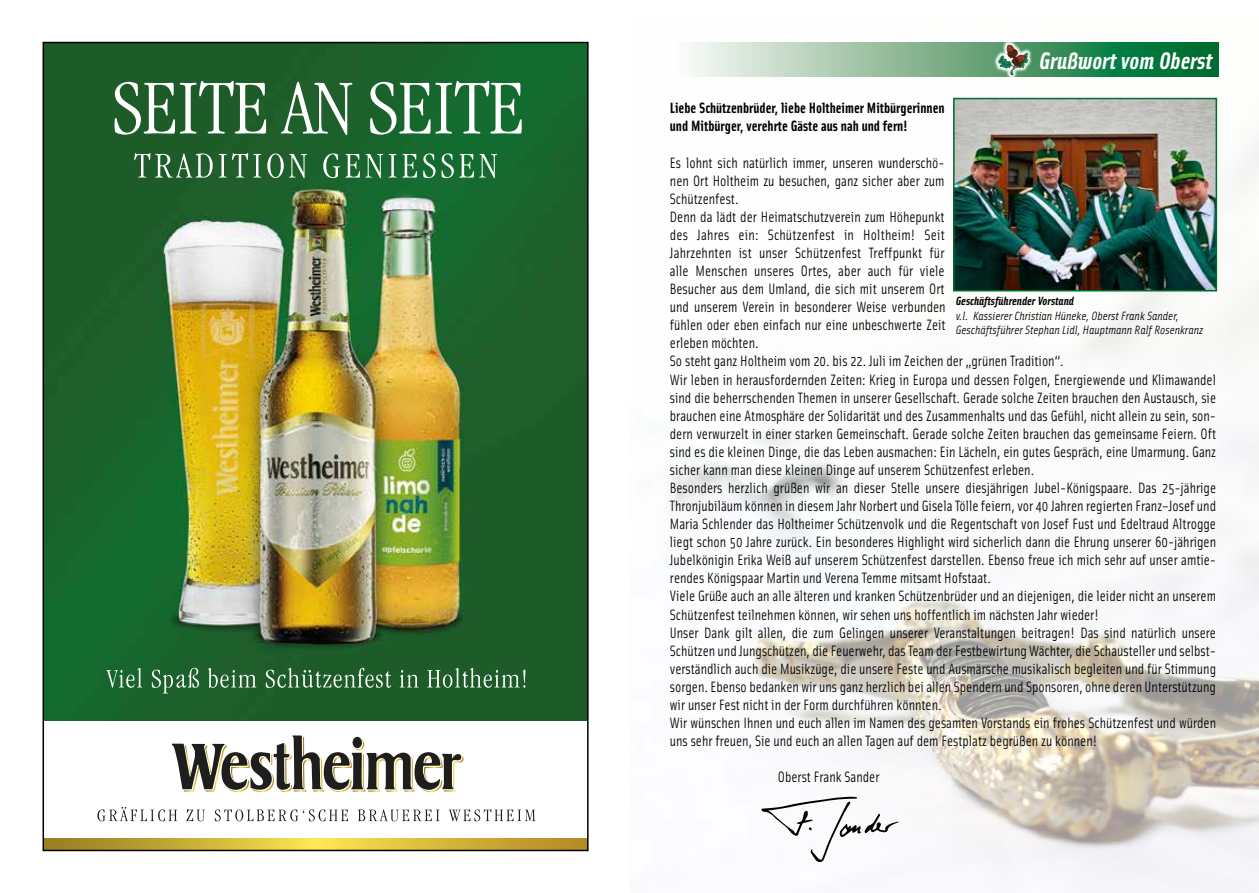
<style>
.page{position:relative;width:1259px;height:893px;background:#fff}
.page>*{position:absolute;margin:0;border:0;box-sizing:border-box;transform-origin:0 0}
.t1{font:italic 700 24px "Solex OT";color:#fff}
.t2{font:15px/18px "Solex OT";color:#000}
.t3{font:700 15px/18px "Solex OT";color:#000}
.t4{font:italic 12px/14.4px "Solex OT";color:#000}
.t5{font:italic 700 12px "Solex OT";color:#000}
</style>
<div class="page">
<img style="left:662px;top:42px;width:597px;height:851px">
<svg style="left:672px;top:43px;width:546px;height:34px;background:#77b08c"></svg>
<svg style="left:993px;top:43px;width:38px;height:34px"></svg>
<img style="left:46px;top:45px;width:539px;height:676px">
<svg style="left:115px;top:81px;width:151px;height:54px"></svg>
<svg style="left:281px;top:82px;width:71px;height:53px"></svg>
<svg style="left:370px;top:81px;width:152px;height:54px"></svg>
<svg style="left:134px;top:153px;width:79px;height:25px;background:#51815a"></svg>
<svg style="left:219px;top:153px;width:42px;height:25px"></svg>
<svg style="left:267px;top:153px;width:40px;height:25px"></svg>
<svg style="left:323px;top:153px;width:60px;height:25px"></svg>
<svg style="left:389px;top:154px;width:7px;height:24px"></svg>
<svg style="left:402px;top:154px;width:15px;height:24px"></svg>
<svg style="left:423px;top:153px;width:12px;height:25px"></svg>
<svg style="left:441px;top:153px;width:56px;height:25px"></svg>
<svg style="left:172px;top:735px;width:291px;height:57px"></svg>
<svg style="left:97px;top:807px;width:80px;height:14px"></svg>
<svg style="left:186px;top:809px;width:19px;height:12px"></svg>
<svg style="left:215px;top:809px;width:133px;height:12px"></svg>
<svg style="left:358px;top:809px;width:81px;height:12px"></svg>
<svg style="left:449px;top:809px;width:86px;height:12px"></svg>
<svg style="left:46px;top:839px;width:539px;height:9px;background:#cfb138"></svg>
<svg style="left:106px;top:668px;width:36px;height:20px"></svg>
<svg style="left:152px;top:668px;width:47px;height:25px"></svg>
<svg style="left:208px;top:668px;width:48px;height:20px"></svg>
<svg style="left:266px;top:668px;width:125px;height:20px;background:#4c7d55"></svg>
<svg style="left:400px;top:670px;width:18px;height:17px"></svg>
<svg style="left:427px;top:668px;width:98px;height:20px;background:#4d7e56"></svg>
<svg style="left:761px;top:797px;width:137px;height:66px"></svg>
<img style="left:956px;top:101px;width:258px;height:187px">
<div style="left:953px;top:98px;width:264px;height:193px;border:2px solid #006b2d"></div>
<h1 class="t1" style="left:1039px;top:45px;width:175px">Grußwort vom Oberst</h1>
<p class="t3" style="left:670px;top:99px;width:276px">Liebe Schützenbrüder, liebe Holtheimer Mitbürgerinnen und Mitbürger, verehrte Gäste aus nah und fern!</p>
<p class="t2" style="left:670px;top:153px;width:548px">Es lohnt sich natürlich immer, unseren wunderschö-<br>nen Ort Holtheim zu besuchen, ganz sicher aber zum<br>Schützenfest.<br>Denn da lädt der Heimatschutzverein zum Höhepunkt<br>des Jahres ein: Schützenfest in Holtheim! Seit<br>Jahrzehnten ist unser Schützenfest Treffpunkt für<br>alle Menschen unseres Ortes, aber auch für viele<br>Besucher aus dem Umland, die sich mit unserem Ort<br>und unserem Verein in besonderer Weise verbunden<br>fühlen oder eben einfach nur eine unbeschwerte Zeit<br>erleben möchten.<br>So steht ganz Holtheim vom 20. bis 22. Juli im Zeichen der „grünen Tradition“.<br>Wir leben in herausfordernden Zeiten: Krieg in Europa und dessen Folgen, Energiewende und Klimawandel sind die beherrschenden Themen in unserer Gesellschaft. Gerade solche Zeiten brauchen den Austausch, sie brauchen eine Atmosphäre der Solidarität und des Zusammenhalts und das Gefühl, nicht allein zu sein, son&shy;dern verwurzelt in einer starken Gemeinschaft. Gerade solche Zeiten brauchen das gemeinsame Feiern. Oft sind es die kleinen Dinge, die das Leben ausmachen: Ein Lächeln, ein gutes Gespräch, eine Umarmung. Ganz sicher kann man diese kleinen Dinge auf unserem Schützenfest erleben.<br>Besonders herzlich grüßen wir an dieser Stelle unsere diesjährigen Jubel-Königspaare. Das 25-jährige Thronjubiläum können in diesem Jahr Norbert und Gisela Tölle feiern, vor 40 Jahren regierten Franz–Josef und Maria Schlender das Holtheimer Schützenvolk und die Regentschaft von Josef Fust und Edeltraud Altrogge liegt schon 50 Jahre zurück. Ein besonderes Highlight wird sicherlich dann die Ehrung unserer 60-jährigen Jubelkönigin Erika Weiß auf unserem Schützenfest darstellen. Ebenso freue ich mich sehr auf unser amtie&shy;rendes Königspaar Martin und Verena Temme mitsamt Hofstaat.<br>Viele Grüße auch an alle älteren und kranken Schützenbrüder und an diejenigen, die leider nicht an unserem Schützenfest teilnehmen können, wir sehen uns hoffentlich im nächsten Jahr wieder!<br>Unser Dank gilt allen, die zum Gelingen unserer Veranstaltungen beitragen! Das sind natürlich unsere Schützen und Jungschützen, die Feuerwehr, das Team der Festbewirtung Wächter, die Schausteller und selbst&shy;verständlich auch die Musikzüge, die unsere Feste und Ausmärsche musikalisch begleiten und für Stimmung sorgen. Ebenso bedanken wir uns ganz herzlich bei allen Spendern und Sponsoren, ohne deren Unterstützung wir unser Fest nicht in der Form durchführen könnten.<br>Wir wünschen Ihnen und euch allen im Namen des gesamten Vorstands ein frohes Schützenfest und würden uns sehr freuen, Sie und euch an allen Tagen auf dem Festplatz begrüßen zu können!</p>
<p class="t2" style="left:778px;top:767px;width:103px">Oberst Frank Sander</p>
<p class="t5" style="left:955px;top:293px;width:120px">Geschäftsführender Vorstand</p>
<p class="t4" style="left:955px;top:308px;width:249px">v.l. Kassierer Christian Hüneke, Oberst Frank Sander,<br>Geschäftsführer Stephan Lidl, Hauptmann Ralf Rosenkranz</p>
</div>
